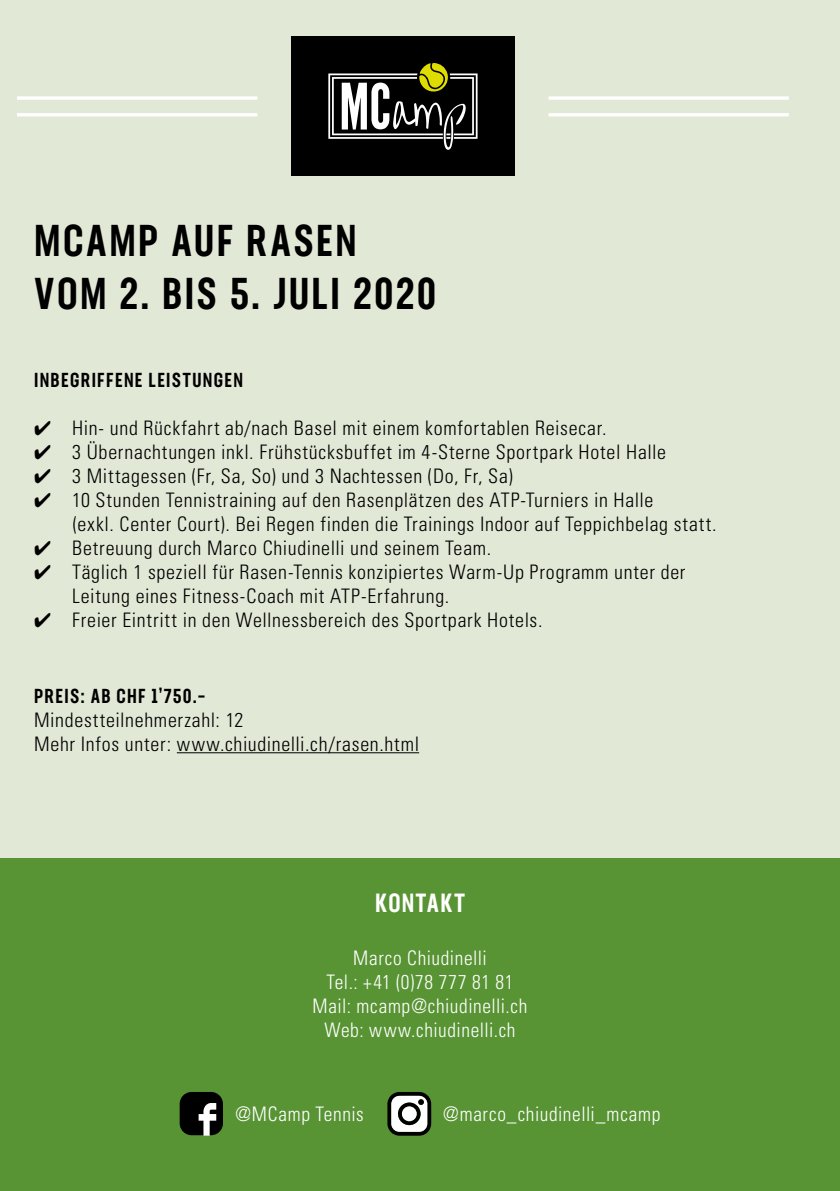
<style>
.page{position:relative;width:840px;height:1191px;background:#fff}
.page>*{position:absolute;margin:0;border:0;box-sizing:border-box;transform-origin:0 0}
.t1{font:500 44px/52.8px "Neusa Next Std Compact";letter-spacing:.055em;color:#000}
.t2{font:500 26px "Neusa Next Std Compact";letter-spacing:.05em;color:#fff}
.t3{font:300 condensed 20px/24px "Univers LT Std";letter-spacing:.035em;color:#000}
.t4{font:300 condensed 20px/24px "Univers LT Std";letter-spacing:.03em;color:#fff;text-align:center}
.t5{font:500 20px "Neusa Next Std Compact";letter-spacing:.065em;color:#000}
</style>
<div class="page">
<div style="left:0;top:0;width:839px;height:858px;background:#e2e8d6"></div>
<div style="left:0;top:858px;width:839px;height:333px;background:#589434"></div>
<hr style="left:17px;top:96px;width:240px;height:4px;background:#fff">
<hr style="left:17px;top:113px;width:240px;height:3px;background:#fff">
<hr style="left:548px;top:96px;width:240px;height:4px;background:#f7f9f5">
<hr style="left:548px;top:113px;width:240px;height:3px;background:#fff">
<hr style="left:177px;top:752px;width:242px;height:1px;background:#000">
<div style="left:291px;top:36px;width:223px;height:140px;background:#000"></div>
<svg style="left:328px;top:63px;width:149px;height:87px"></svg>
<svg style="left:179px;top:1092px;width:44px;height:43px"></svg>
<svg style="left:387px;top:1092px;width:44px;height:43px"></svg>
<div style="left:401px;top:1106px;width:15px;height:15px;background:#fff;border-radius:50%"></div>
<h1 class="t1" style="left:34px;top:213px;width:403px">MCAMP AUF RASEN<br>VOM 2. BIS 5. JULI 2020</h1>
<p class="t5" style="left:34px;top:367px;width:210px">INBEGRIFFENE LEISTUNGEN</p>
<p class="t3" style="left:34px;top:415px;width:573px">✔ Hin- und Rückfahrt ab/nach Basel mit einem komfortablen Reisecar.</p>
<p class="t3" style="left:34px;top:439px;width:633px">✔ 3 Übernachtungen inkl. Frühstücksbuffet im 4-Sterne Sportpark Hotel Halle</p>
<p class="t3" style="left:34px;top:463px;width:480px">✔ 3 Mittagessen (Fr, Sa, So) und 3 Nachtessen (Do, Fr, Sa)</p>
<p class="t3" style="left:73px;top:487px;width:644px;text-indent:-39px">✔ 10 Stunden Tennistraining auf den Rasenplätzen des ATP-Turniers in Halle<br>(exkl. Center Court). Bei Regen finden die Trainings Indoor auf Teppichbelag statt.</p>
<p class="t3" style="left:34px;top:535px;width:458px">✔ Betreuung durch Marco Chiudinelli und seinem Team.</p>
<p class="t3" style="left:72px;top:559px;width:614px;text-indent:-38px">✔ Täglich 1 speziell für Rasen-Tennis konzipiertes Warm-Up Programm unter der<br>Leitung eines Fitness-Coach mit ATP-Erfahrung.</p>
<p class="t3" style="left:34px;top:607px;width:509px">✔ Freier Eintritt in den Wellnessbereich des Sportpark Hotels.</p>
<p class="t5" style="left:34px;top:683px;width:172px">PREIS: AB CHF 1’750.–</p>
<p class="t3" style="left:34px;top:707px;width:386px">Mindestteilnehmerzahl: 12<br>Mehr Infos unter: www.chiudinelli.ch/rasen.html</p>
<h2 class="t2" style="left:375px;top:887px;width:91px">KONTAKT</h2>
<p class="t4" style="left:312px;top:945px;width:216px">Marco Chiudinelli<br>Tel.: +41 (0)78 777 81 81<br>Mail: mcamp@chiudinelli.ch<br>Web: www.chiudinelli.ch</p>
<p class="t4" style="left:235px;top:1102px;width:130px">@MCamp Tennis</p>
<p class="t4" style="left:443px;top:1102px;width:218px">@marco_chiudinelli_mcamp</p>
</div>
